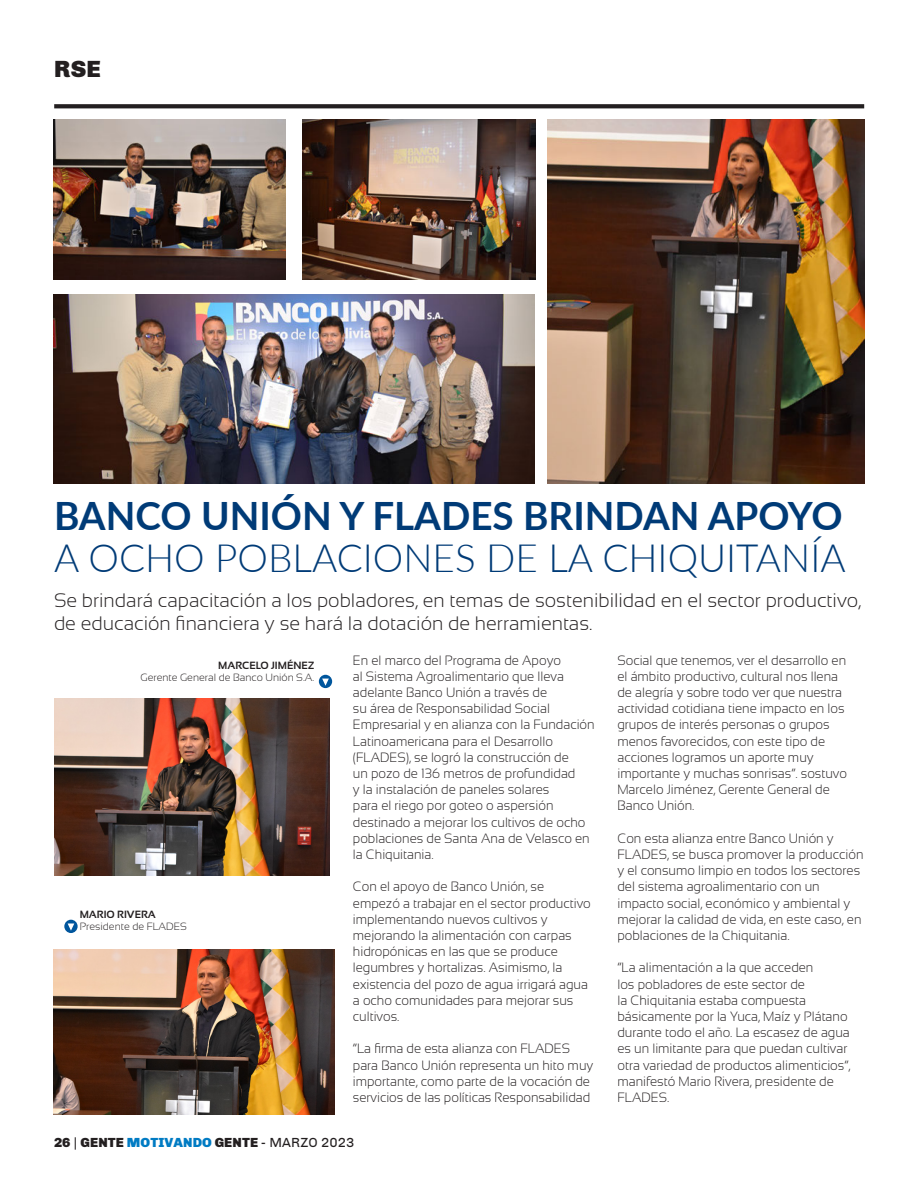
<style>
.page{position:relative;width:918px;height:1188px;background:#fff}
.page>*{position:absolute;margin:0;border:0;box-sizing:border-box;transform-origin:0 0}
.BIG_TITLE_2{font:300 39px/42px "Lato";color:#003b77}
.RUBRIC_TITLE{font:900 24px "Chivo";color:#231f20}
.CREDIT_SUB_TITLE{font:300 19.5px/23.4px "Sansation";color:#231f20}
.PHOTO_CAPTION{font:300 13.5px/16.2px "Sansation";color:#231f20;scale:.96 1}
.t1{font:900 13.5px "Chivo";letter-spacing:.01em;color:#231f20}
.PHOTO_CAPTION-2{font:300 10.5px "Sansation";color:#231f20}
.PHOTO_CAPTION-3{font:700 10.5px "Sansation";color:#231f20}
.s1{font-weight:700}
.s2{font-weight:400}
.s3{color:#007bc3}
</style>
<div class="page">
<svg style="left:54px;top:104px;width:810px;height:4px;fill:#231f20"></svg>
<img style="left:54px;top:949px;width:281px;height:165px">
<img style="left:54px;top:699px;width:276px;height:176px">
<svg style="left:319px;top:675px;width:13px;height:13px"></svg>
<svg style="left:322px;top:679px;width:7px;height:7px"></svg>
<img style="left:54px;top:119px;width:232px;height:160px">
<img style="left:303px;top:119px;width:232px;height:160px">
<img style="left:54px;top:295px;width:481px;height:188px">
<img style="left:547px;top:119px;width:318px;height:364px">
<svg style="left:64px;top:920px;width:14px;height:13px"></svg>
<svg style="left:68px;top:924px;width:6px;height:7px"></svg>
<p class="RUBRIC_TITLE" style="left:54px;top:54px;width:48px">RSE</p>
<p class="BIG_TITLE_2" style="left:54px;top:494px;width:793px"><span class="s1">BANCO UNIÓN Y FLADES BRINDAN APOYO<br></span>A OCHO POBLACIONES DE LA CHIQUITANÍA</p>
<p class="CREDIT_SUB_TITLE" style="left:54px;top:588px;width:809px">Se brindará capacitación a los pobladores, en temas de sostenibilidad en el sector productivo, de educación financiera y se hará la dotación de herramientas.</p>
<p class="PHOTO_CAPTION-3" style="left:218px;top:659px;width:98px">MARCELO JIMÉNEZ</p>
<p class="PHOTO_CAPTION-2" style="left:140px;top:672px;width:175px">Gerente General de Banco Unión S.A.</p>
<p class="PHOTO_CAPTION-3" style="left:80px;top:908px;width:78px">MARIO RIVERA</p>
<p class="PHOTO_CAPTION-2" style="left:80px;top:921px;width:109px">Presidente de FLADES</p>
<p class="PHOTO_CAPTION" style="left:353px;top:652px;width:253px">En el marco del Programa de Apoyo<br>al Sistema Agroalimentario que lleva adelante Banco Unión a través de<br>su área de Responsabilidad Social Empresarial y en alianza con la Fundación Latinoamericana para el Desarrollo (FLADES), se logró la construcción de<br>un pozo de 136 metros de profundidad<br>y la instalación de paneles solares<br>para el riego por goteo o aspersión destinado a mejorar los cultivos de ocho poblaciones de Santa Ana de Velasco en la Chiquitania.</p>
<p class="PHOTO_CAPTION" style="left:353px;top:879px;width:249px">Con el apoyo de Banco Unión, se empezó a trabajar en el sector productivo implementando nuevos cultivos y mejorando la alimentación con carpas hidropónicas en las que se produce legumbres y hortalizas. Asimismo, la existencia del pozo de agua irrigará agua a ocho comunidades para mejorar sus cultivos.</p>
<p class="PHOTO_CAPTION" style="left:353px;top:1041px;width:252px">”La firma de esta alianza con FLADES para Banco Unión representa un hito muy importante, como parte de la vocación de servicios de las políticas Responsabilidad</p>
<p class="t1" style="left:54px;top:1134px;width:302px">26 <span class="s2">|</span> GENTE <span class="s3">MOTIVANDO</span> GENTE <span class="s2">- MARZO 2023</span></p>
<p class="PHOTO_CAPTION" style="left:617px;top:652px;width:241px">Social que tenemos, ver el desarrollo en el ámbito productivo, cultural nos llena de alegría y sobre todo ver que nuestra actividad cotidiana tiene impacto en los grupos de interés personas o grupos menos favorecidos, con este tipo de acciones logramos un aporte muy importante y muchas sonrisas”. sostuvo Marcelo Jiménez, Gerente General de Banco Unión.</p>
<p class="PHOTO_CAPTION" style="left:617px;top:830px;width:258px">Con esta alianza entre Banco Unión y FLADES, se busca promover la producción y el consumo limpio en todos los sectores del sistema agroalimentario con un impacto social, económico y ambiental y mejorar la calidad de vida, en este caso, en poblaciones de la Chiquitania.</p>
<p class="PHOTO_CAPTION" style="left:617px;top:960px;width:244px">“La alimentación a la que acceden<br>los pobladores de este sector de<br>la Chiquitania estaba compuesta básicamente por la Yuca, Maíz y Plátano durante todo el año. La escasez de agua es un limitante para que puedan cultivar otra variedad de productos alimenticios”, manifestó Mario Rivera, presidente de FLADES.</p>
</div>
